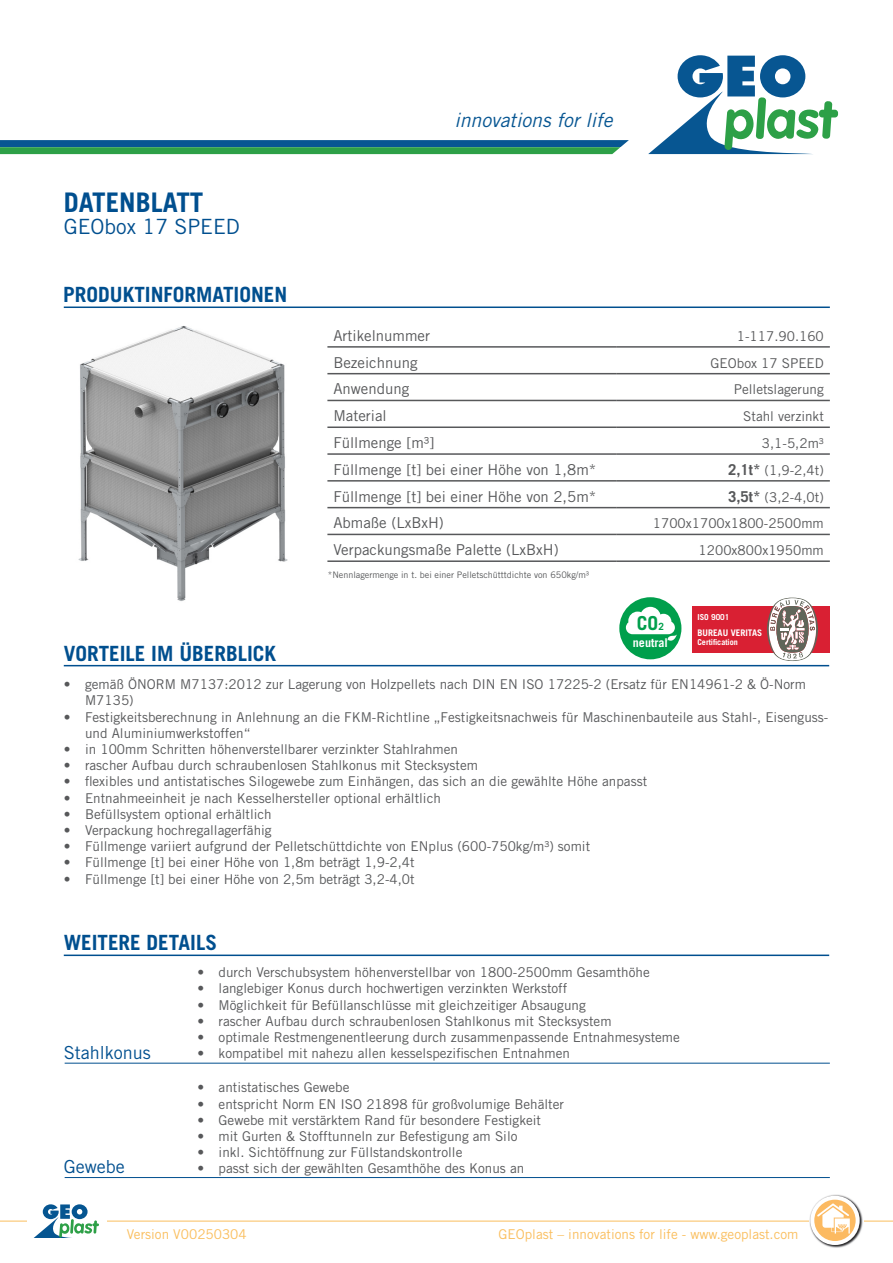
<style>
.page{position:relative;width:893px;height:1263px;background:#fff}
.page>*{position:absolute;margin:0;border:0;box-sizing:border-box;transform-origin:0 0}
.Ü1{font:700 27px "Trade Gothic LT Std";color:#004f8f}
.Ü2{font:700 21px "Trade Gothic LT Std";color:#004f8f}
.Ü1_1{font:21px "Trade Gothic LT Std";color:#004f8f}
.t1{font:italic 19.5px "Trade Gothic LT Std";color:#075692}
.t2{font:700 19.2px "Trade Gothic LT Std";color:#009f4c}
.Ü3{font:18px "Trade Gothic LT Std";color:#004f8f}
.Ü4{font:15px "Trade Gothic LT Std";color:#57585a}
.Text{font:13.5px/16.2px "Trade Gothic LT Std";color:#57585a}
.S-Fußzeile{font:13.5px "Trade Gothic LT Std";color:#fabe5d}
.t3{font:700 12.15px "Trade Gothic LT Std";color:#fff}
.t4{font:700 9.15px "Trade Gothic LT Std";color:#fff}
.Aufzählung{font:9px "Trade Gothic LT Std";color:#57585a}
.t5{font:700 8.25px "Trade Gothic LT Std";color:#fff}
.t6{font:700 8.1px "Trade Gothic LT Std";color:#fff}
.s1{font-weight:700;font-size:15px}
.s2{font-size:9.9px}
</style>
<div class="page">
<div style="left:819px;top:110px;width:19px;height:7px;background:#2da047;border-radius:3px"></div>
<svg style="left:648px;top:55px;width:184px;height:99px"></svg>
<svg style="left:0;top:140px;width:629px;height:14px;background:#207e71"></svg>
<hr style="left:0;top:1221px;width:893px;height:1px;background:#fabe5d">
<div style="left:28px;top:1202px;width:79px;height:44px;background:#fff"></div>
<svg style="left:35px;top:1204px;width:64px;height:33px"></svg>
<img style="left:808px;top:1194px;width:55px;height:54px">
<svg style="left:810px;top:1196px;width:50px;height:49px"></svg>
<div style="left:814px;top:1200px;width:42px;height:41px;background:#fcba61;border-radius:50%"></div>
<svg style="left:815px;top:1203px;width:41px;height:33px"></svg>
<hr style="left:65px;top:1177px;width:765px;height:1px;background:#004f8f">
<hr style="left:65px;top:1063px;width:765px;height:1px;background:#004f8f">
<hr style="left:64px;top:306px;width:766px;height:2px;background:#004f8f">
<hr style="left:64px;top:665px;width:765px;height:1px;background:#004f8f">
<hr style="left:64px;top:954px;width:765px;height:2px;background:#004f8f">
<div style="left:619px;top:597px;width:62px;height:62px;background:#009f4c;border-radius:50%"></div>
<svg style="left:626px;top:607px;width:51px;height:34px"></svg>
<div style="left:693px;top:606px;width:137px;height:46px;background:#d92033"></div>
<svg style="left:767px;top:598px;width:51px;height:63px"></svg>
<hr style="left:327px;top:346px;width:289px;height:2px;background:#57585a">
<hr style="left:616px;top:346px;width:214px;height:2px;background:#57585a">
<hr style="left:327px;top:373px;width:289px;height:1px;background:#57585a">
<hr style="left:616px;top:373px;width:214px;height:1px;background:#57585a">
<hr style="left:327px;top:400px;width:289px;height:1px;background:#57585a">
<hr style="left:616px;top:400px;width:214px;height:1px;background:#57585a">
<hr style="left:327px;top:426px;width:289px;height:2px;background:#57585a">
<hr style="left:616px;top:426px;width:214px;height:2px;background:#57585a">
<hr style="left:327px;top:453px;width:289px;height:2px;background:#57585a">
<hr style="left:616px;top:453px;width:214px;height:2px;background:#57585a">
<hr style="left:327px;top:480px;width:289px;height:2px;background:#57585a">
<hr style="left:616px;top:480px;width:214px;height:2px;background:#57585a">
<hr style="left:327px;top:507px;width:289px;height:1px;background:#57585a">
<hr style="left:616px;top:507px;width:214px;height:1px;background:#57585a">
<hr style="left:327px;top:534px;width:289px;height:1px;background:#57585a">
<hr style="left:616px;top:534px;width:214px;height:1px;background:#57585a">
<hr style="left:327px;top:560px;width:289px;height:2px;background:#57585a">
<hr style="left:616px;top:560px;width:214px;height:2px;background:#57585a">
<img style="left:78px;top:326px;width:210px;height:275px">
<p class="Ü1" style="left:64px;top:185px;width:141px">DATENBLATT</p>
<p class="Ü1_1" style="left:64px;top:214px;width:178px">GEObox 17 SPEED</p>
<p class="Ü2" style="left:63px;top:281px;width:226px">PRODUKTINFORMATIONEN</p>
<p class="Ü2" style="left:64px;top:640px;width:214px">VORTEILE IM ÜBERBLICK</p>
<h3 class="t1" style="left:454px;top:108px;width:160px">innovations for life</h3>
<p class="Ü4" style="left:333px;top:326px;width:98px">Artikelnummer</p>
<p class="Text" style="left:737px;top:328px;width:88px">1-117.90.160</p>
<p class="Ü4" style="left:333px;top:353px;width:86px">Bezeichnung</p>
<p class="Text" style="left:711px;top:355px;width:115px">GEObox 17 SPEED</p>
<p class="Ü4" style="left:333px;top:380px;width:77px">Anwendung</p>
<p class="Text" style="left:734px;top:381px;width:92px">Pelletslagerung</p>
<p class="Ü4" style="left:333px;top:407px;width:55px">Material</p>
<p class="Text" style="left:743px;top:408px;width:82px">Stahl verzinkt</p>
<p class="Ü4" style="left:333px;top:434px;width:102px">Füllmenge [m³]</p>
<p class="Text" style="left:762px;top:435px;width:63px">3,1-5,2m³</p>
<p class="Ü4" style="left:333px;top:460px;width:264px">Füllmenge [t] bei einer Höhe von 1,8m*</p>
<p class="Text" style="left:728px;top:462px;width:97px"><span class="s1">2,1t*</span> (1,9-2,4t)</p>
<p class="Ü4" style="left:333px;top:487px;width:264px">Füllmenge [t] bei einer Höhe von 2,5m*</p>
<p class="Text" style="left:728px;top:489px;width:97px"><span class="s1">3,5t*</span> (3,2-4,0t)</p>
<p class="Ü4" style="left:333px;top:514px;width:112px">Abmaße (LxBxH)</p>
<p class="Text" style="left:653px;top:515px;width:172px">1700x1700x1800-2500mm</p>
<p class="Ü4" style="left:333px;top:541px;width:227px">Verpackungsmaße Palette (LxBxH)</p>
<p class="Text" style="left:699px;top:542px;width:127px">1200x800x1950mm</p>
<p class="Aufzählung" style="left:328px;top:569px;width:263px">*Nennlagermenge in t. bei einer Pelletschütttdichte von 650kg/m³</p>
<p class="t2" style="left:637px;top:612px;width:28px">CO<span class="s2">2</span></p>
<p class="t3" style="left:633px;top:635px;width:37px">neutral</p>
<p class="t5" style="left:697px;top:612px;width:34px">ISO 9001</p>
<p class="t4" style="left:697px;top:627px;width:66px">BUREAU VERITAS</p>
<p class="t6" style="left:697px;top:637px;width:42px">Certification</p>
<p class="Text" style="left:85px;top:676px;width:722px;text-indent:-21px">• gemäß ÖNORM M7137:2012 zur Lagerung von Holzpellets nach DIN EN ISO 17225-2 (Ersatz für EN14961-2 &amp; Ö-Norm<br>M7135)</p>
<p class="Text" style="left:85px;top:708px;width:745px;text-indent:-21px">• Festigkeitsberechnung in Anlehnung an die FKM-Richtline „Festigkeitsnachweis für Maschinenbauteile aus Stahl-, Eisenguss&shy;und Aluminiumwerkstoffen“</p>
<p class="Text" style="left:64px;top:741px;width:396px">• in 100mm Schritten höhenverstellbarer verzinkter Stahlrahmen</p>
<p class="Text" style="left:64px;top:757px;width:416px">• rascher Aufbau durch schraubenlosen Stahlkonus mit Stecksystem</p>
<p class="Text" style="left:64px;top:773px;width:585px">• flexibles und antistatisches Silogewebe zum Einhängen, das sich an die gewählte Höhe anpasst</p>
<p class="Text" style="left:64px;top:789px;width:379px">• Entnahmeeinheit je nach Kesselhersteller optional erhältlich</p>
<p class="Text" style="left:64px;top:806px;width:210px">• Befüllsystem optional erhältlich</p>
<p class="Text" style="left:64px;top:822px;width:209px">• Verpackung hochregallagerfähig</p>
<p class="Text" style="left:64px;top:838px;width:528px">• Füllmenge variiert aufgrund der Pelletschüttdichte von ENplus (600-750kg/m³) somit</p>
<p class="Text" style="left:64px;top:854px;width:352px">• Füllmenge [t] bei einer Höhe von 1,8m beträgt 1,9-2,4t</p>
<p class="Text" style="left:64px;top:870px;width:352px">• Füllmenge [t] bei einer Höhe von 2,5m beträgt 3,2-4,0t</p>
<p class="Ü2" style="left:64px;top:930px;width:155px">WEITERE DETAILS</p>
<p class="Ü3" style="left:64px;top:1042px;width:89px">Stahlkonus</p>
<p class="Ü3" style="left:64px;top:1156px;width:63px">Gewebe</p>
<p class="Text" style="left:197px;top:964px;width:454px">• durch Verschubsystem höhenverstellbar von 1800-2500mm Gesamthöhe</p>
<p class="Text" style="left:197px;top:980px;width:371px">• langlebiger Konus durch hochwertigen verzinkten Werkstoff</p>
<p class="Text" style="left:197px;top:996px;width:390px">• Möglichkeit für Befüllanschlüsse mit gleichzeitiger Absaugung</p>
<p class="Text" style="left:197px;top:1013px;width:416px">• rascher Aufbau durch schraubenlosen Stahlkonus mit Stecksystem</p>
<p class="Text" style="left:197px;top:1029px;width:484px">• optimale Restmengenentleerung durch zusammenpassende Entnahmesysteme</p>
<p class="Text" style="left:197px;top:1045px;width:374px">• kompatibel mit nahezu allen kesselspezifischen Entnahmen</p>
<p class="Text" style="left:197px;top:1079px;width:154px">• antistatisches Gewebe</p>
<p class="Text" style="left:197px;top:1095px;width:368px">• entspricht Norm EN ISO 21898 für großvolumige Behälter</p>
<p class="Text" style="left:197px;top:1112px;width:345px">• Gewebe mit verstärktem Rand für besondere Festigkeit</p>
<p class="Text" style="left:197px;top:1128px;width:322px">• mit Gurten &amp; Stofftunneln zur Befestigung am Silo</p>
<p class="Text" style="left:197px;top:1144px;width:267px">• inkl. Sichtöffnung zur Füllstandskontrolle</p>
<p class="Text" style="left:197px;top:1160px;width:328px">• passt sich der gewählten Gesamthöhe des Konus an</p>
<p class="S-Fußzeile" style="left:127px;top:1226px;width:121px">Version V00250304</p>
<p class="S-Fußzeile" style="left:498px;top:1226px;width:301px">GEOplast – innovations for life - www.geoplast.com</p>
</div>
